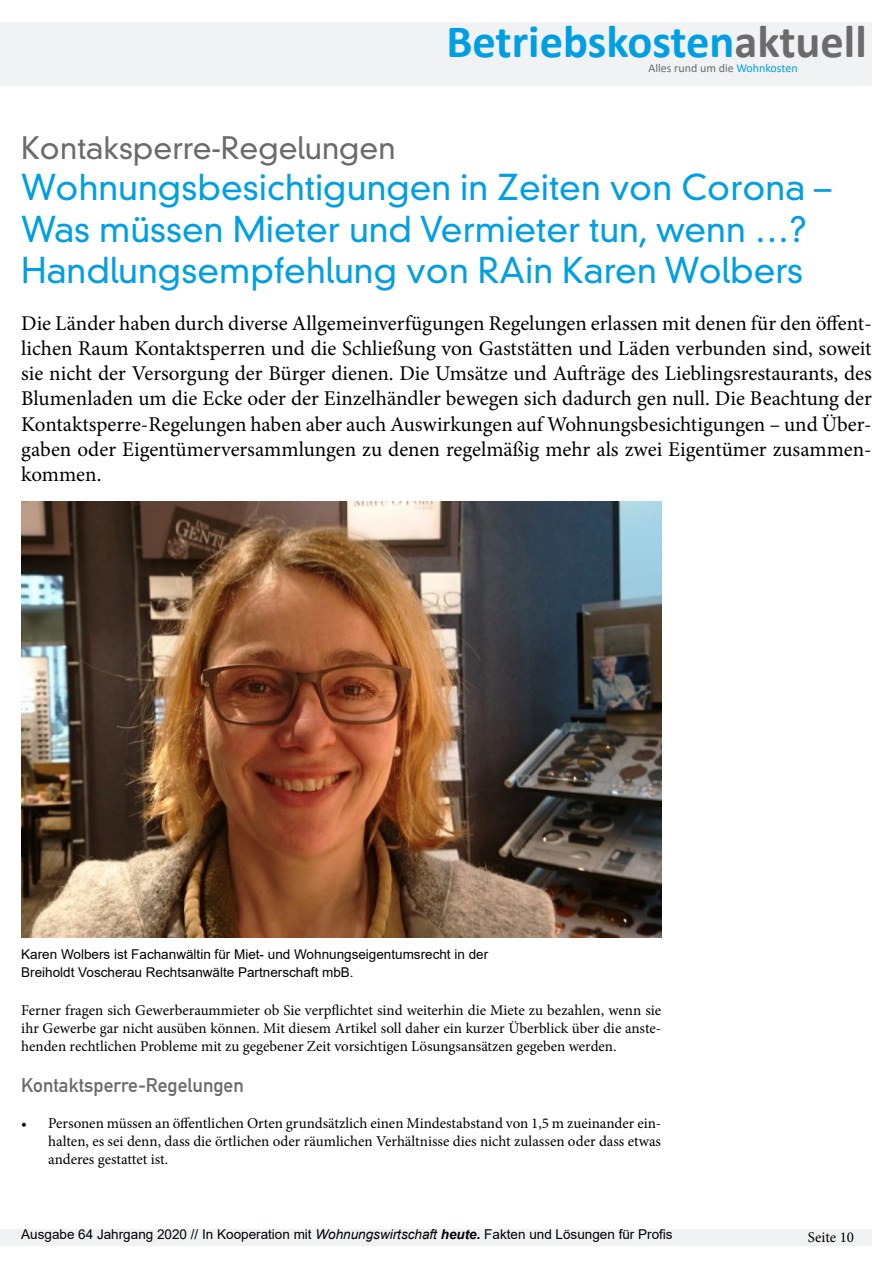
<style>
.page{position:relative;width:893px;height:1263px;background:#fff}
.page>*{position:absolute;margin:0;border:0;box-sizing:border-box;transform-origin:0 0}
.t1{font:700 46.5px "Calibri";color:#009fe3}
.t2{font:300 34.5px/41.4px "DIN Neuzeit Grotesk Std";color:#009fe3}
.t3{font:300 30px "DIN Neuzeit Grotesk Std";color:#6b6b6b}
.t4{font:21px/25.2px "Minion Pro";color:#000;text-align:justify}
.t5{font:19.5px "DIN Mittelschrift Std";color:#6b6b6b}
.t6{font:15px/18px "Minion Pro";color:#000;text-align:justify}
.t7{font:13.5px/18px "Arial";color:#000}
.t8{font:12px "Calibri";color:#6b6b6b}
.s1{color:#6b6b6b}
.s2{color:#009fe3}
.s3{font-style:italic}
.s4{font-weight:700;font-style:italic}
</style>
<div class="page">
<div style="left:0;top:1229px;width:872px;height:17px;background:#f1f2f3"></div>
<div style="left:0;top:22px;width:872px;height:64px;background:#f1f2f3"></div>
<img style="left:21px;top:502px;width:640px;height:436px">
<h1 class="t1" style="left:446px;top:8px;width:422px">Betriebskosten<span class="s1">aktuell</span></h1>
<p class="t8" style="left:648px;top:59px;width:151px">Alles rund um die <span class="s2">Wohnkosten</span></p>
<h3 class="t3" style="left:21px;top:130px;width:376px">Kontaksperre-Regelungen</h3>
<h2 class="t2" style="left:21px;top:167px;width:812px">Wohnungsbesichtigungen in Zeiten von Corona –<br>Was müssen Mieter und Vermieter tun, wenn …?<br>Handlungsempfehlung von RAin Karen Wolbers</h2>
<p class="t4" style="left:21px;top:311px;width:852px">Die Länder haben durch diverse Allgemeinverfügungen Regelungen erlassen mit denen für den öffent&shy;lichen Raum Kontaktsperren und die Schließung von Gaststätten und Läden verbunden sind, soweit sie nicht der Versorgung der Bürger dienen. Die Umsätze und Aufträge des Lieblingsrestaurants, des Blumenladen um die Ecke oder der Einzelhändler bewegen sich dadurch gen null. Die Beachtung der Kontaktsperre-Regelungen haben aber auch Auswirkungen auf Wohnungsbesichtigungen – und Über&shy;gaben oder Eigentümerversammlungen zu denen regelmäßig mehr als zwei Eigentümer zusammen&shy;kommen.</p>
<p class="t7" style="left:21px;top:945px;width:468px">Karen Wolbers ist Fachanwältin für Miet- und Wohnungseigentumsrecht in der<br>Breiholdt Voscherau Rechtsanwälte Partnerschaft mbB.</p>
<p class="t6" style="left:21px;top:1001px;width:641px">Ferner fragen sich Gewerberaummieter ob Sie verpflichtet sind weiterhin die Miete zu bezahlen, wenn sie ihr Gewerbe gar nicht ausüben können. Mit diesem Artikel soll daher ein kurzer Überblick über die anste&shy;henden rechtlichen Probleme mit zu gegebener Zeit vorsichtigen Lösungsansätzen gegeben werden.</p>
<p class="t5" style="left:21px;top:1073px;width:224px">Kontaktsperre-Regelungen</p>
<p class="t6" style="left:48px;top:1114px;width:614px;text-indent:-27px">• Personen müssen an öffentlichen Orten grundsätzlich einen Mindestabstand von 1,5 m zueinander ein&shy;halten, es sei denn, dass die örtlichen oder räumlichen Verhältnisse dies nicht zulassen oder dass etwas anderes gestattet ist.</p>
<p class="t7" style="left:21px;top:1225px;width:653px">Ausgabe 64 Jahrgang 2020 // In Kooperation mit <span class="s3">Wohnungswirtschaft</span> <span class="s4">heute.</span> Fakten und Lösungen für Profis</p>
<p class="t6" style="left:808px;top:1229px;width:48px">Seite 10</p>
</div>
